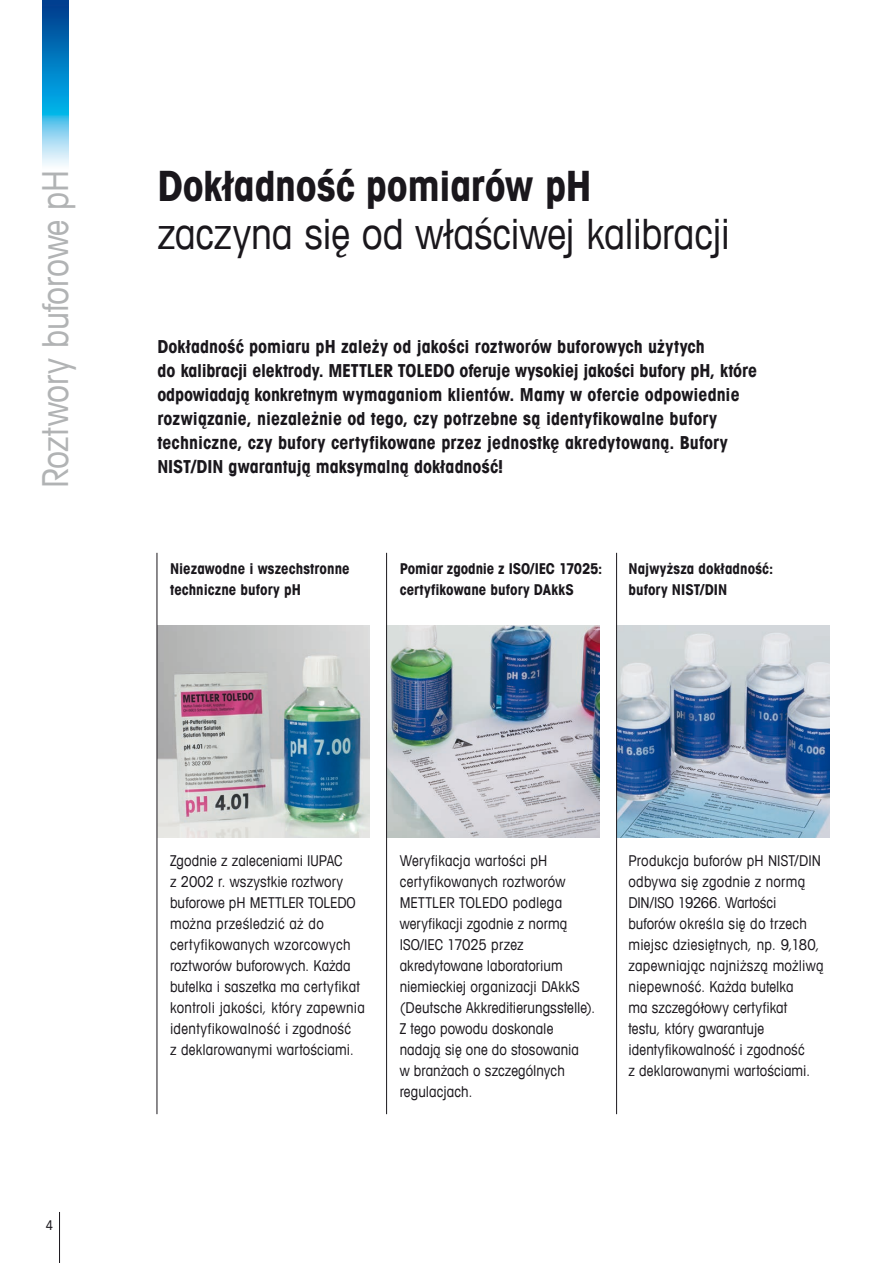
<style>
.page{position:relative;width:893px;height:1263px;background:#fff}
.page>*{position:absolute;margin:0;border:0;box-sizing:border-box;transform-origin:0 0}
._2_Title_Book_28_32{font:condensed 42px "Avant Garde Com";letter-spacing:-.01em;color:#1a171c}
._2_Title_Book_28_32-2{font:700 condensed 42px "Avant Garde Com";letter-spacing:-.005em;color:#1a171c}
.t1{font:condensed 36px "Avant Garde Com";letter-spacing:-.01em;color:#b1b3b4}
._10_Lead_with_bullet{font:700 condensed 18px/24px "Avant Garde Com";letter-spacing:.005em;color:#1a171c}
._12_Running_Text_Boo{font:condensed 15px/21px "Avant Garde Com";letter-spacing:.01em;color:#1a171c}
._12_Running_Text_Boo-2{font:700 condensed 15px/21px "Avant Garde Com";letter-spacing:.005em;color:#1a171c}
.t2{font:condensed 13.5px "Avant Garde Com";color:#1a171c}
</style>
<div class="page">
<hr style="left:59px;top:1212px;width:1px;height:51px;background:#1a171c">
<img style="left:43px;top:0;width:25px;height:166px">
<img style="left:387px;top:625px;width:213px;height:213px">
<img style="left:158px;top:625px;width:212px;height:213px">
<img style="left:617px;top:625px;width:212px;height:213px">
<hr style="left:157px;top:553px;width:1px;height:561px;background:#1a171c">
<hr style="left:386px;top:553px;width:1px;height:561px;background:#1a171c">
<hr style="left:616px;top:553px;width:1px;height:561px;background:#1a171c">
<p class="t1" style="left:33px;top:488px;width:320px;rotate:-90deg">Roztwory buforowe pH</p>
<p class="_2_Title_Book_28_32-2" style="left:157px;top:158px;width:436px">Dokładność pomiarów pH</p>
<p class="_2_Title_Book_28_32" style="left:157px;top:207px;width:574px">zaczyna się od właściwej kalibracji</p>
<p class="_10_Lead_with_bullet" style="left:157px;top:334px;width:601px">Dokładność pomiaru pH zależy od jakości roztworów buforowych użytych<br>do kalibracji elektrody. METTLER TOLEDO oferuje wysokiej jakości bufory pH, które odpowiadają konkretnym wymaganiom klientów. Mamy w ofercie odpowiednie rozwiązanie, niezależnie od tego, czy potrzebne są identyfikowalne bufory techniczne, czy bufory certyfikowane przez jednostkę akredytowaną. Bufory NIST/DIN gwarantują maksymalną dokładność!</p>
<p class="_12_Running_Text_Boo-2" style="left:170px;top:558px;width:181px">Niezawodne i wszechstronne techniczne bufory pH</p>
<p class="_12_Running_Text_Boo-2" style="left:400px;top:558px;width:204px">Pomiar zgodnie z ISO/IEC 17025: certyfikowane bufory DAkkS</p>
<p class="_12_Running_Text_Boo-2" style="left:628px;top:558px;width:146px">Najwyższa dokładność:</p>
<p class="_12_Running_Text_Boo-2" style="left:628px;top:579px;width:100px">bufory NIST/DIN</p>
<p class="t2" style="left:46px;top:1217px;width:9px">4</p>
<p class="_12_Running_Text_Boo" style="left:170px;top:849px;width:196px">Zgodnie z zaleceniami IUPAC<br>z 2002 r. wszystkie roztwory buforowe pH METTLER TOLEDO można prześledzić aż do certyfikowanych wzorcowych roztworów buforowych. Każda butelka i saszetka ma certyfikat kontroli jakości, który zapewnia identyfikowalność i zgodność<br>z deklarowanymi wartościami.</p>
<p class="_12_Running_Text_Boo" style="left:400px;top:849px;width:197px">Weryfikacja wartości pH certyfikowanych roztworów<br>METTLER TOLEDO podlega weryfikacji zgodnie z normą<br>ISO/IEC 17025 przez akredytowane laboratorium niemieckiej organizacji DAkkS (Deutsche Akkreditierungsstelle).<br>Z tego powodu doskonale nadają się one do stosowania<br>w branżach o szczególnych regulacjach.</p>
<p class="_12_Running_Text_Boo" style="left:628px;top:849px;width:197px">Produkcja buforów pH NIST/DIN odbywa się zgodnie z normą<br>DIN/ISO 19266. Wartości buforów określa się do trzech miejsc dziesiętnych, np. 9,180, zapewniając najniższą możliwą niepewność. Każda butelka<br>ma szczegółowy certyfikat<br>testu, który gwarantuje identyfikowalność i zgodność<br>z deklarowanymi wartościami.</p>
</div>
